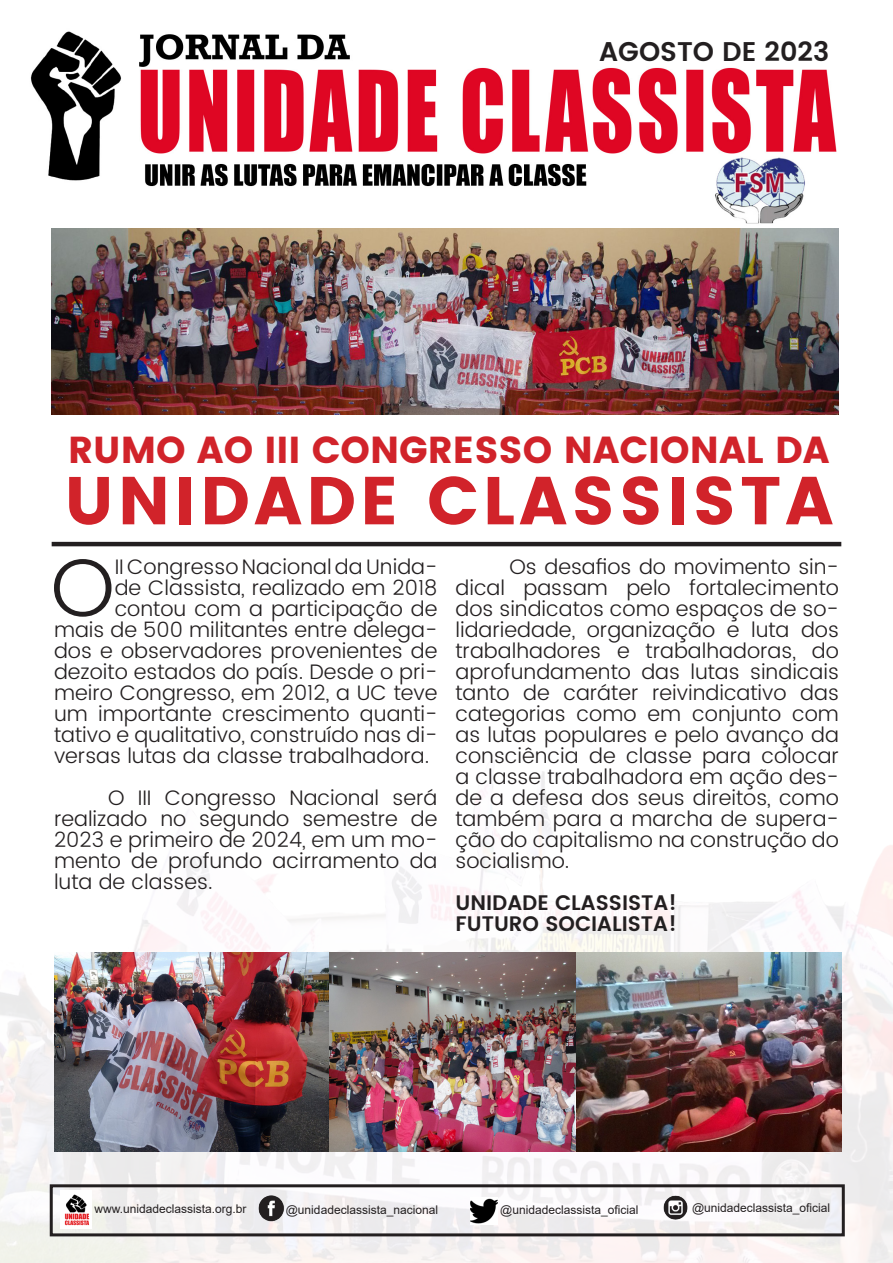
<style>
.page{position:relative;width:893px;height:1263px;background:#fff}
.page>*{position:absolute;margin:0;border:0;box-sizing:border-box;transform-origin:0 0}
.t1{font:300 81.9px "Poppins";color:#231f20}
.t2{font:67.5px "Poppins";letter-spacing:.06em;color:#d1232a}
.t3{font:37.5px "Poppins";color:#d1232a}
.t4{font:600 27px "Poppins";color:#231f20}
.t5{font:300 21px/21px "Poppins";color:#231f20;text-align:justify}
.t6{font:600 21px "Poppins";color:#231f20}
.t7{font:12px "Arial";color:#231f20}
</style>
<div class="page">
<img style="left:0;top:771px;width:893px;height:492px">
<img style="left:30px;top:31px;width:807px;height:193px">
<img style="left:661px;top:1192px;width:29px;height:30px">
<img style="left:471px;top:1197px;width:27px;height:27px">
<img style="left:253px;top:1191px;width:35px;height:35px">
<img style="left:61px;top:1191px;width:30px;height:38px">
<div style="left:50px;top:1184px;width:795px;height:52px;border:3px solid #231f20"></div>
<img style="left:52px;top:229px;width:786px;height:186px">
<hr style="left:52px;top:542px;width:789px;height:4px;background:#231f20">
<img style="left:54px;top:952px;width:274px;height:200px">
<img style="left:330px;top:952px;width:247px;height:200px">
<img style="left:577px;top:952px;width:264px;height:200px">
<p class="t4" style="left:599px;top:31px;width:231px">AGOSTO DE 2023</p>
<p class="t3" style="left:68px;top:428px;width:763px">RUMO AO III CONGRESSO NACIONAL DA</p>
<p class="t2" style="left:64px;top:461px;width:770px">UNIDADE CLASSISTA</p>
<p class="t1" style="left:51px;top:529px;width:65px">O</p>
<p class="t5" style="left:115px;top:557px;width:324px">II Congresso Nacional da Unida-</p>
<p class="t5" style="left:115px;top:578px;width:324px">de Classista, realizado em 2018</p>
<p class="t5" style="left:115px;top:599px;width:324px">contou com a participação de</p>
<p class="t5" style="left:54px;top:620px;width:385px">mais de 500 militantes entre delega-</p>
<p class="t5" style="left:54px;top:641px;width:385px">dos e observadores provenientes de</p>
<p class="t5" style="left:54px;top:662px;width:385px">dezoito estados do país. Desde o pri-</p>
<p class="t5" style="left:54px;top:683px;width:385px">meiro Congresso, em 2012, a UC teve</p>
<p class="t5" style="left:54px;top:704px;width:385px">um importante crescimento quanti-</p>
<p class="t5" style="left:54px;top:725px;width:385px">tativo e qualitativo, construído nas di-</p>
<p class="t5" style="left:54px;top:746px;width:377px">versas lutas da classe trabalhadora.</p>
<p class="t5" style="left:54px;top:788px;width:385px;text-indent:54px">O III Congresso Nacional será realizado no segundo semestre de 2023 e primeiro de 2024, em um mo&shy;mento de profundo acirramento da luta de classes.</p>
<p class="t5" style="left:455px;top:557px;width:385px;text-indent:54px">Os desafios do movimento sin&shy;dical passam pelo fortalecimento dos sindicatos como espaços de so&shy;lidariedade, organização e luta dos trabalhadores e trabalhadoras, do aprofundamento das lutas sindicais tanto de caráter reivindicativo das categorias como em conjunto com as lutas populares e pelo avanço da consciência de classe para colocar a classe trabalhadora em ação des&shy;de a defesa dos seus direitos, como também para a marcha de supera&shy;ção do capitalismo na construção do socialismo.</p>
<p class="t6" style="left:455px;top:887px;width:223px">UNIDADE CLASSISTA!</p>
<p class="t6" style="left:455px;top:908px;width:223px">FUTURO SOCIALISTA!</p>
<p class="t7" style="left:95px;top:1200px;width:154px">www.unidadeclassista.org.br</p>
<p class="t7" style="left:286px;top:1201px;width:154px">@unidadeclassista_nacional</p>
<p class="t7" style="left:500px;top:1201px;width:140px">@unidadeclassista_oficial</p>
<p class="t7" style="left:692px;top:1200px;width:140px">@unidadeclassista_oficial</p>
</div>
